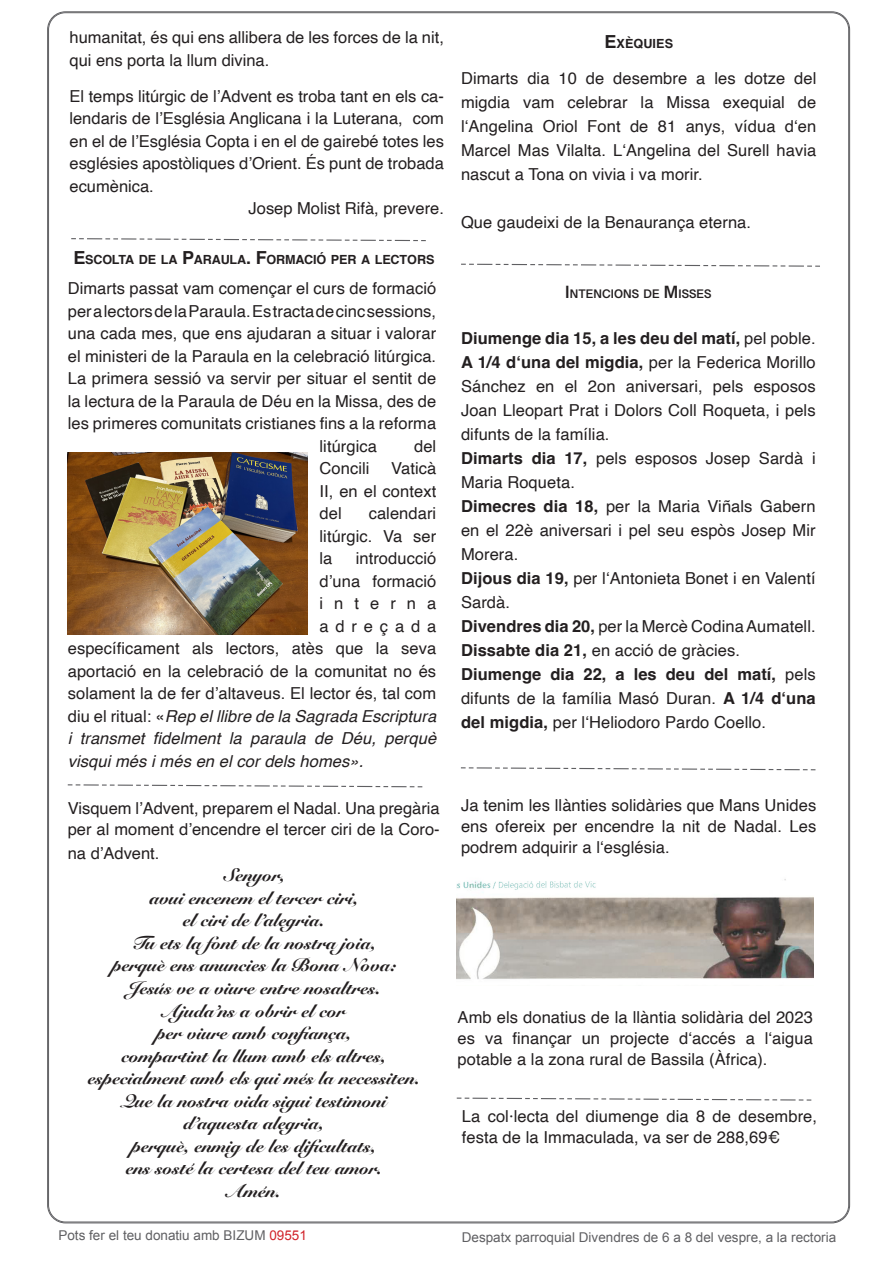
<style>
.page{position:relative;width:893px;height:1263px;background:#fff}
.page>*{position:absolute;margin:0;border:0;box-sizing:border-box;transform-origin:0 0}
.t1{font:900 18px "Snell Roundhand";color:#231f20}
.t2{font:16.5px/24px "Helvetica";letter-spacing:.005em;color:#231f20;text-align:justify}
.t3{font:italic 16.5px "Helvetica";letter-spacing:.005em;color:#231f20}
.t4{font:16.5px "Helvetica";letter-spacing:.415em;color:#231f20}
.t5{font:16.5px "Helvetica";letter-spacing:.67em;color:#231f20}
.t6{font:13.5px "Arial";color:#5f5f62}
.t7{font:700 12.6px "Helvetica";letter-spacing:-.015em;color:#231f20}
.t8{font:700 12.6px "Grantha Sangam MN";letter-spacing:.005em;color:#231f20}
.t9{font:700 12.6px "Helvetica";letter-spacing:.005em;color:#231f20}
.s1{font-size:18px}
.s2{font-style:normal}
.s3{font-weight:700}
.s4{color:#d1232a}
</style>
<div class="page">
<img style="left:457px;top:879px;width:356px;height:100px">
<img style="left:68px;top:452px;width:240px;height:183px">
<svg style="left:460px;top:767px;width:356px;height:4px"></svg>
<svg style="left:461px;top:263px;width:359px;height:4px"></svg>
<svg style="left:456px;top:1097px;width:356px;height:4px"></svg>
<svg style="left:67px;top:784px;width:356px;height:4px"></svg>
<svg style="left:71px;top:238px;width:355px;height:4px"></svg>
<p class="t2" style="left:69px;top:27px;width:376px;line-height:22.5px">humanitat, és qui ens allibera de les forces de la nit, qui ens porta la llum divina.</p>
<p class="t2" style="left:69px;top:85px;width:376px;line-height:22.5px">El temps litúrgic de l’Advent es troba tant en els ca&shy;lendaris de l’Església Anglicana i la Luterana, com en el de l’Església Copta i en el de gairebé totes les esglésies apostòliques d’Orient. És punt de trobada ecumènica.</p>
<p class="t2" style="left:249px;top:197px;width:197px">Josep Molist Rifà, prevere.</p>
<p class="t7" style="left:73px;top:252px;width:363px"><span class="s1">E</span>SCOLTA DE LA <span class="s1">P</span>ARAULA<span class="s1">. F</span>ORMACIÓ PER A LECTORS</p>
<p class="t2" style="left:68px;top:277px;width:370px">Dimarts passat vam començar el curs de formació</p>
<p class="t2" style="left:68px;top:299px;width:370px">per a lectors de la Paraula. Es tracta de cinc sessions,</p>
<p class="t2" style="left:68px;top:322px;width:370px">una cada mes, que ens ajudaran a situar i valorar</p>
<p class="t2" style="left:68px;top:344px;width:370px">el ministeri de la Paraula en la celebració litúrgica.</p>
<p class="t2" style="left:68px;top:367px;width:370px">La primera sessió va servir per situar el sentit de</p>
<p class="t2" style="left:68px;top:389px;width:370px">la lectura de la Paraula de Déu en la Missa, des de</p>
<p class="t2" style="left:68px;top:412px;width:370px">les primeres comunitats cristianes fins a la reforma</p>
<p class="t2" style="left:320px;top:434px;width:59px">litúrgica</p>
<p class="t2" style="left:414px;top:434px;width:24px">del</p>
<p class="t2" style="left:320px;top:457px;width:51px">Concili</p>
<p class="t2" style="left:320px;top:458px;width:118px;line-height:22.5px;text-indent:72px">Vaticà II, en el context del</p>
<p class="t2" style="left:320px;top:503px;width:118px;line-height:22.5px;text-indent:49px">calendari litúrgic. Va ser la</p>
<p class="t2" style="left:356px;top:547px;width:82px">introducció</p>
<p class="t2" style="left:320px;top:569px;width:118px">d’una formació</p>
<p class="t5" style="left:320px;top:591px;width:118px">interna</p>
<p class="t4" style="left:320px;top:613px;width:118px">adreçada</p>
<p class="t2" style="left:68px;top:637px;width:370px">específicament als lectors, atès que la seva</p>
<p class="t2" style="left:68px;top:659px;width:370px">aportació en la celebració de la comunitat no és</p>
<p class="t2" style="left:68px;top:682px;width:370px">solament la de fer d’altaveus. El lector és, tal com</p>
<p class="t3" style="left:68px;top:703px;width:370px"><span class="s2">diu el ritual: «</span>Rep el llibre de la Sagrada Escriptura</p>
<p class="t3" style="left:68px;top:726px;width:370px">i transmet fidelment la paraula de Déu, perquè</p>
<p class="t3" style="left:68px;top:748px;width:297px">visqui més i més en el cor dels homes».</p>
<p class="t2" style="left:68px;top:798px;width:373px;line-height:21px">Visquem l’Advent, preparem el Nadal. Una pregària per al moment d’encendre el tercer ciri de la Coro-</p>
<p class="t2" style="left:68px;top:842px;width:93px">na d’Advent.</p>
<p class="t1" style="left:223px;top:865px;width:64px">Senyor,</p>
<p class="t1" style="left:149px;top:887px;width:210px">avui encenem el tercer ciri,</p>
<p class="t1" style="left:183px;top:910px;width:143px">el ciri de l’alegria.</p>
<p class="t1" style="left:131px;top:932px;width:246px">Tu ets la font de la nostra joia,</p>
<p class="t1" style="left:112px;top:955px;width:285px">perquè ens anuncies la Bona Nova:</p>
<p class="t1" style="left:127px;top:977px;width:255px">Jesús ve a viure entre nosaltres.</p>
<p class="t1" style="left:162px;top:1000px;width:184px">Ajuda’ns a obrir el cor</p>
<p class="t1" style="left:156px;top:1022px;width:197px">per viure amb confiança,</p>
<p class="t1" style="left:121px;top:1045px;width:266px">compartint la llum amb els altres,</p>
<p class="t1" style="left:88px;top:1067px;width:334px">especialment amb els qui més la necessiten.</p>
<p class="t1" style="left:121px;top:1090px;width:267px">Que la nostra vida sigui testimoni</p>
<p class="t1" style="left:184px;top:1112px;width:142px">d’aquesta alegria,</p>
<p class="t1" style="left:132px;top:1135px;width:246px">perquè, enmig de les dificultats,</p>
<p class="t1" style="left:126px;top:1157px;width:258px">ens sosté la certesa del teu amor.</p>
<p class="t1" style="left:227px;top:1180px;width:55px">Amén.</p>
<p class="t9" style="left:604px;top:35px;width:70px"><span class="s1">E</span>XÈQUIES</p>
<p class="t2" style="left:461px;top:66px;width:357px">Dimarts dia 10 de desembre a les dotze del migdia vam celebrar la Missa exequial de l‘Angelina Oriol Font de 81 anys, vídua d‘en Marcel Mas Vilalta. L‘Angelina del Surell havia nascut a Tona on vivia i va morir.</p>
<p class="t2" style="left:461px;top:210px;width:292px">Que gaudeixi de la Benaurança eterna.</p>
<p class="t8" style="left:565px;top:286px;width:148px"><span class="s1">I</span>NTENCIONS DE <span class="s1">M</span>ISSES</p>
<p class="t2" style="left:461px;top:327px;width:356px"><span class="s3">Diumenge dia 15, a les deu del matí,</span> pel poble.<br><span class="s3">A 1/4 d‘una del migdia,</span> per la Federica Morillo Sánchez en el 2on aniversari, pels esposos Joan Lleopart Prat i Dolors Coll Roqueta, i pels difunts de la família.</p>
<p class="t2" style="left:461px;top:447px;width:356px"><span class="s3">Dimarts dia 17,</span> pels esposos Josep Sardà i<br>Maria Roqueta.</p>
<p class="t2" style="left:461px;top:495px;width:356px"><span class="s3">Dimecres dia 18,</span> per la Maria Viñals Gabern en el 22è aniversari i pel seu espòs Josep Mir Morera.</p>
<p class="t2" style="left:461px;top:567px;width:356px"><span class="s3">Dijous dia 19,</span> per l‘Antonieta Bonet i en Valentí<br>Sardà.</p>
<p class="t2" style="left:461px;top:615px;width:356px"><span class="s3">Divendres dia 20,</span> per la Mercè Codina Aumatell.</p>
<p class="t2" style="left:461px;top:639px;width:281px"><span class="s3">Dissabte dia 21,</span> en acció de gràcies.</p>
<p class="t2" style="left:461px;top:663px;width:356px"><span class="s3">Diumenge dia 22, a les deu del matí,</span> pels difunts de la família Masó Duran. <span class="s3">A 1/4 d‘una del migdia,</span> per l‘Heliodoro Pardo Coello.</p>
<p class="t2" style="left:461px;top:795px;width:357px;line-height:21px">Ja tenim les llànties solidàries que Mans Unides ens ofereix per encendre la nit de Nadal. Les podrem adquirir a l‘església.</p>
<p class="t2" style="left:458px;top:1007px;width:357px;line-height:21px">Amb els donatius de la llàntia solidària del 2023 es va finançar un projecte d‘accés a l‘aigua potable a la zona rural de Bassila (Àfrica).</p>
<p class="t2" style="left:462px;top:1106px;width:357px;line-height:21px">La col·lecta del diumenge dia 8 de desembre, festa de la Immaculada, va ser de 288,69€</p>
<p class="t6" style="left:58px;top:1227px;width:250px">Pots fer el teu donatiu amb BIZUM <span class="s4">09551</span></p>
<p class="t6" style="left:462px;top:1228px;width:376px">Despatx parroquial Divendres de 6 a 8 del vespre, a la rectoria</p>
</div>
